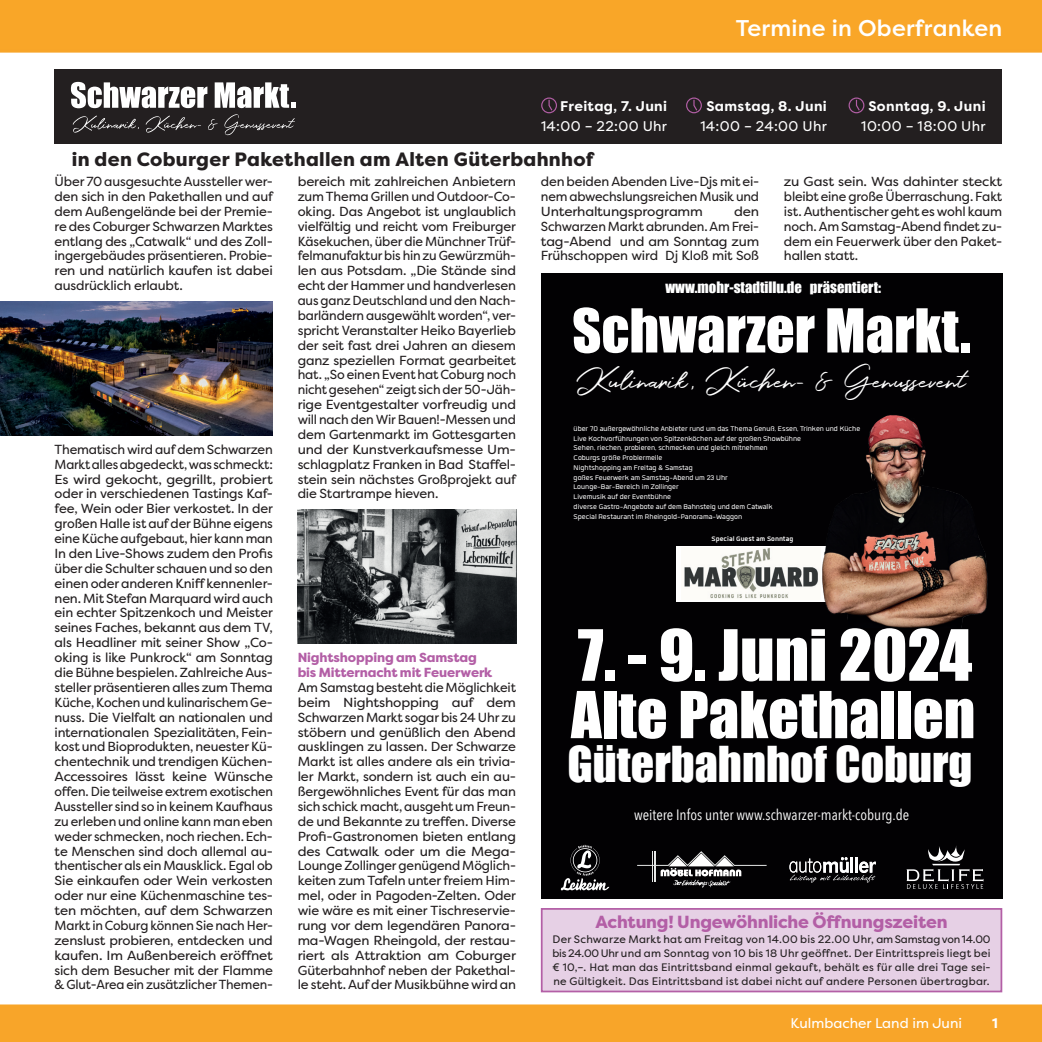
<style>
.page{position:relative;width:1042px;height:1042px;background:#fff}
.page>*{position:absolute;margin:0;border:0;box-sizing:border-box;transform-origin:0 0}
.t1{font:65.27px "Impact";color:#fff}
.t2{font:59.68px "Impact";color:#fff}
.t3{font:56px "Impact";color:#fff}
.t4{font:45.5px "Impact";color:#fff}
.t5{font:italic 33.6px "Holland";color:#fff}
.t6{font:500 22.75px "Filson Pro";letter-spacing:.01em;color:#fff}
.t7{font:800 19.25px "Filson Pro";letter-spacing:.015em;color:#231f20}
.t8{font:800 17.5px "Filson Pro";letter-spacing:-.01em;color:#b35fa6}
.t9{font:15.05px "Avenir Next Condensed";color:#fff}
.t10{font:14.53px "Impact";color:#fff}
.t11{font:14px "Filson Pro";letter-spacing:.01em;color:#fff}
.t12{font:700 14px "Filson Pro";letter-spacing:.025em;color:#fff}
.t13{font:14px "Filson Pro";letter-spacing:.03em;color:#fff}
.t14{font:13.12px/14.9px "Filson Pro";letter-spacing:-.015em;color:#231f20;text-align:justify}
.t15{font:13.12px/14.9px "Filson Pro";letter-spacing:-.015em;color:#231f20;text-align:justify;scale:1.04 1}
.t16{font:13.12px/14.9px "Filson Pro";letter-spacing:-.015em;color:#231f20;text-align:justify;scale:1.05 1}
.t17{font:800 13.12px/14.9px "Filson Pro";letter-spacing:-.01em;color:#b35fa6}
.t18{font:10.85px/14px "Filson Pro";letter-spacing:.02em;color:#231f20;text-align:justify}
.t19{font:9.28px/9.8px "Quan";color:#fff}
.t20{font:700 8.92px "Quan";color:#fff}
</style>
<div class="page">
<div style="left:0;top:1008px;width:1042px;height:34px;background:#f8a529"></div>
<svg style="left:0;top:1004px;width:1042px;height:4px;background:#f8b042"></svg>
<div style="left:55px;top:69px;width:947px;height:75px;background:#231f20"></div>
<svg style="left:73px;top:116px;width:66px;height:17px"></svg>
<svg style="left:146px;top:116px;width:55px;height:17px"></svg>
<svg style="left:208px;top:119px;width:10px;height:11px"></svg>
<svg style="left:224px;top:114px;width:71px;height:21px"></svg>
<svg style="left:71px;top:82px;width:136px;height:26px"></svg>
<svg style="left:215px;top:82px;width:80px;height:26px"></svg>
<svg style="left:541px;top:97px;width:16px;height:16px"></svg>
<svg style="left:686px;top:97px;width:16px;height:16px"></svg>
<svg style="left:848px;top:97px;width:16px;height:16px"></svg>
<div style="left:541px;top:273px;width:461px;height:625px;background:#020103"></div>
<div style="left:676px;top:546px;width:198px;height:55px;background:#fdfcf8"></div>
<img style="left:684px;top:547px;width:132px;height:52px">
<img style="left:816px;top:415px;width:172px;height:212px">
<svg style="left:561px;top:845px;width:48px;height:46px"></svg>
<svg style="left:789px;top:857px;width:87px;height:25px"></svg>
<svg style="left:906px;top:846px;width:77px;height:43px"></svg>
<svg style="left:637px;top:851px;width:130px;height:36px"></svg>
<img style="left:0;top:301px;width:273px;height:134px">
<img style="left:298px;top:509px;width:218px;height:134px">
<div style="left:542px;top:909px;width:459px;height:82px;background:#e6d0e5"></div>
<div style="left:541px;top:908px;width:461px;height:84px;border:2px solid #b35fa6"></div>
<div style="left:0;top:0;width:1042px;height:52px;background:#f9a628"></div>
<svg style="left:0;top:52px;width:1042px;height:1px"></svg>
<p class="t12" style="left:560px;top:97px;width:108px">Freitag, 7. Juni</p>
<p class="t11" style="left:541px;top:117px;width:128px">14:00 – 22:00 Uhr</p>
<h3 class="t7" style="left:72px;top:147px;width:523px">in den Coburger Pakethallen am Alten Güterbahnhof</h3>
<h3 class="t6" style="left:736px;top:12px;width:268px">Termine in Oberfranken</h3>
<p class="t12" style="left:706px;top:97px;width:122px">Samstag, 8. Juni</p>
<p class="t11" style="left:700px;top:117px;width:128px">14:00 – 24:00 Uhr</p>
<p class="t12" style="left:868px;top:97px;width:119px">Sonntag, 9. Juni</p>
<p class="t13" style="left:861px;top:117px;width:126px">10:00 – 18:00 Uhr</p>
<p class="t14" style="left:55px;top:174px;width:220px">Über 70 ausgesuchte Aussteller wer&shy;den sich in den Pakethallen und auf dem Außengelände bei der Premie&shy;re des Coburger Schwarzen Marktes entlang des „Catwalk“ und des Zoll&shy;ingergebäudes präsentieren. Probie&shy;ren und natürlich kaufen ist dabei ausdrücklich erlaubt.</p>
<p class="t14" style="left:55px;top:441px;width:220px">Thematisch wird auf dem Schwarzen Markt alles abgedeckt, was schmeckt:<br>Es wird gekocht, gegrillt, probiert oder in verschiedenen Tastings Kaf&shy;fee, Wein oder Bier verkostet. In der großen Halle ist auf der Bühne eigens eine Küche aufgebaut, hier kann man In den Live-Shows zudem den Profis über die Schulter schauen und so den einen oder anderen Kniff kennenler&shy;nen. Mit Stefan Marquard wird auch ein echter Spitzenkoch und Meister seines Faches, bekannt aus dem TV, als Headliner mit seiner Show „Co&shy;oking is like Punkrock“ am Sonntag die Bühne bespielen. Zahlreiche Aus&shy;steller präsentieren alles zum Thema Küche, Kochen und kulinarischem Ge&shy;nuss. Die Vielfalt an nationalen und internationalen Spezialitäten, Fein&shy;kost und Bioprodukten, neuester Kü&shy;chentechnik und trendigen Küchen-Accessoires lässt keine Wünsche offen. Die teilweise extrem exotischen Aussteller sind so in keinem Kaufhaus zu erleben und online kann man eben weder schmecken, noch riechen. Ech&shy;te Menschen sind doch allemal au&shy;thentischer als ein Mausklick. Egal ob Sie einkaufen oder Wein verkosten oder nur eine Küchenmaschine tes&shy;ten möchten, auf dem Schwarzen Markt in Coburg können Sie nach Her&shy;zenslust probieren, entdecken und kaufen. Im Außenbereich eröffnet sich dem Besucher mit der Flamme &amp; Glut-Area ein zusätzlicher Themen-</p>
<p class="t15" style="left:298px;top:174px;width:211px">bereich mit zahlreichen Anbietern zum Thema Grillen und Outdoor-Co&shy;oking. Das Angebot ist unglaublich vielfältig und reicht vom Freiburger Käsekuchen, über die Münchner Trüf&shy;felmanufaktur bis hin zu Gewürzmüh&shy;len aus Potsdam. „Die Stände sind echt der Hammer und handverlesen aus ganz Deutschland und den Nach&shy;barländern ausgewählt worden“, ver&shy;spricht Veranstalter Heiko Bayerlieb der seit fast drei Jahren an diesem ganz speziellen Format gearbeitet hat. „So einen Event hat Coburg noch nicht gesehen“ zeigt sich der 50-Jäh&shy;rige Eventgestalter vorfreudig und will nach den Wir Bauen!-Messen und dem Gartenmarkt im Gottesgarten und der Kunstverkaufsmesse Um&shy;schlagplatz Franken in Bad Staffel&shy;stein sein nächstes Großprojekt auf die Startrampe hieven.</p>
<p class="t17" style="left:298px;top:650px;width:196px">Nightshopping am Samstag bis Mitternacht mit Feuerwerk</p>
<p class="t14" style="left:298px;top:679px;width:220px">Am Samstag besteht die Möglichkeit beim Nightshopping auf dem Schwarzen Markt sogar bis 24 Uhr zu stöbern und genüßlich den Abend ausklingen zu lassen. Der Schwarze Markt ist alles andere als ein trivia&shy;ler Markt, sondern ist auch ein au&shy;ßergewöhnliches Event für das man sich schick macht, ausgeht um Freun&shy;de und Bekannte zu treffen. Diverse Profi-Gastronomen bieten entlang des Catwalk oder um die Mega-Lounge Zollinger genügend Möglich&shy;keiten zum Tafeln unter freiem Him&shy;mel, oder in Pagoden-Zelten. Oder wie wäre es mit einer Tischreservie&shy;rung vor dem legendären Panora&shy;ma-Wagen Rheingold, der restau&shy;riert als Attraktion am Coburger Güterbahnhof neben der Pakethal&shy;le steht. Auf der Musikbühne wird an</p>
<p class="t14" style="left:541px;top:174px;width:220px">den beiden Abenden Live-Djs mit ei&shy;nem abwechslungsreichen Musik und Unterhaltungsprogramm</p>
<p class="t16" style="left:541px;top:203px;width:209px;text-indent:193px">den Schwarzen Markt abrunden. Am Frei&shy;tag-Abend und am Sonntag zum Frühschoppen wird Dj Kloß mit Soß</p>
<p class="t16" style="left:784px;top:174px;width:209px">zu Gast sein. Was dahinter steckt bleibt eine große Überraschung. Fakt ist. Authentischer geht es wohl kaum noch. Am Samstag-Abend findet zu&shy;dem ein Feuerwerk über den Paket&shy;hallen statt.</p>
<p class="t10" style="left:665px;top:276px;width:217px">www.mohr-stadtillu.de präsentiert:</p>
<h3 class="t3" style="left:572px;top:287px;width:400px">Schwarzer Markt.</h3>
<h3 class="t5" style="left:576px;top:355px;width:396px">Kulinarik,Küchen-&amp;Genuß event</h3>
<p class="t19" style="left:573px;top:423px;width:288px">über 70 außergewöhnliche Anbieter rund um das Thema Genuß, Essen, Trinken und Küche Live Kochvorführungen von Spitzenköchen auf der großen Showbühne<br>Sehen, riechen, probieren, schmecken und gleich mitnehmen<br>Coburgs größe Probiermeile<br>Nightshopping am Freitag &amp; Samstag<br>goßes Feuerwerk am Samstag-Abend um 23 Uhr<br>Lounge-Bar-Bereich im Zollinger<br>Livemusik auf der Eventbühne<br>diverse Gastro-Angebote auf dem Bahnsteig und dem Catwalk<br>Special Restaurant im Rheingold-Panorama-Waggon</p>
<p class="t20" style="left:711px;top:534px;width:83px">Special Guest am Sonntag</p>
<h1 class="t1" style="left:578px;top:604px;width:396px">7. - 9. Juni 2024</h1>
<h2 class="t2" style="left:571px;top:668px;width:406px">Alte Pakethallen</h2>
<h3 class="t4" style="left:567px;top:728px;width:407px">Güterbahnhof Coburg</h3>
<p class="t9" style="left:634px;top:801px;width:277px">weitere Infos unter www.schwarzer-markt-coburg.de</p>
<h3 class="t8" style="left:595px;top:911px;width:354px">Achtung! Ungewöhnliche Öffnungszeiten</h3>
<p class="t18" style="left:552px;top:932px;width:439px">Der Schwarze Markt hat am Freitag von 14.00 bis 22.00 Uhr, am Samstag von 14.00 bis 24.00 Uhr und am Sonntag von 10 bis 18 Uhr geöffnet. Der Eintrittspreis liegt bei € 10,–. Hat man das Eintrittsband einmal gekauft, behält es für alle drei Tage sei&shy;ne Gültigkeit. Das Eintrittsband ist dabei nicht auf andere Personen übertragbar.</p>
<p class="t11" style="left:790px;top:1014px;width:173px">Kulmbacher Land im Juni</p>
<p class="t12" style="left:992px;top:1015px;width:7px">1</p>
</div>
